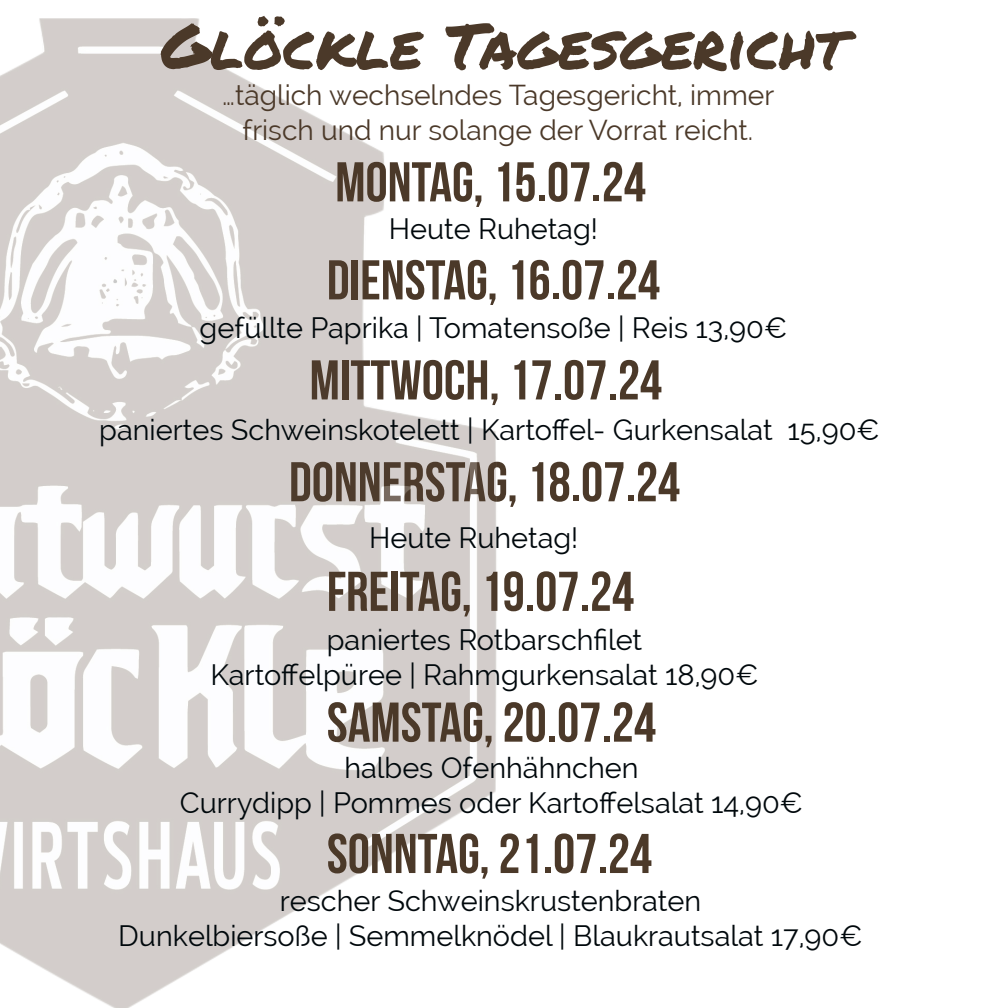
<style>
.page{position:relative;width:1008px;height:1008px;background:#fff}
.page>*{position:absolute;margin:0;border:0;box-sizing:border-box;transform-origin:0 0}
.t1{font:62.65px "Permanent Marker";color:#4b3929}
.t2{font:56px/100.8px "Bebas Neue";color:#4b3929;text-align:center}
.t3{font:29.05px/35.4px "Raleway";color:#00080c;text-align:center}
.t4{font:28.35px/34.6px "Raleway";color:#4b3929;text-align:center}
</style>
<div class="page">
<img style="left:0;top:18px;width:497px;height:990px">
<h1 class="t1" style="left:161px;top:0;width:687px">Glöckle Tagesgericht</h1>
<p class="t4" style="left:222px;top:78px;width:554px">…täglich wechselndes Tagesgericht, immer frisch und nur solange der Vorrat reicht.</p>
<h2 class="t2" style="left:335px;top:131px;width:312px">MONTAG, 15.07.24</h2>
<p class="t3" style="left:389px;top:211px;width:211px">Heute Ruhetag!</p>
<h2 class="t2" style="left:289px;top:229px;width:392px">DIENSTAG, 16.07.24<br>MITTWOCH, 17.07.24<br>DONNERSTAG, 18.07.24</h2>
<p class="t3" style="left:200px;top:310px;width:589px">gefüllte Paprika | Tomatensoße | Reis 13,90€</p>
<p class="t3" style="left:99px;top:412px;width:782px">paniertes Schweinskotelett | Kartoffel- Gurkensalat 15,90€</p>
<p class="t3" style="left:369px;top:520px;width:211px">Heute Ruhetag!</p>
<h2 class="t2" style="left:327px;top:540px;width:309px">FREITAG, 19.07.24</h2>
<p class="t3" style="left:210px;top:622px;width:550px">paniertes Rotbarschfilet<br>Kartoffelpüree | Rahmgurkensalat 18,90€</p>
<h2 class="t2" style="left:327px;top:671px;width:331px">SAMSTAG, 20.07.24</h2>
<p class="t3" style="left:180px;top:750px;width:625px">halbes Ofenhähnchen<br>Currydipp | Pommes oder Kartoffelsalat 14,90€</p>
<h2 class="t2" style="left:327px;top:803px;width:327px">SONNTAG, 21.07.24</h2>
<p class="t3" style="left:118px;top:883px;width:746px">rescher Schweinskrustenbraten<br>Dunkelbiersoße | Semmelknödel | Blaukrautsalat 17,90€</p>
</div>
